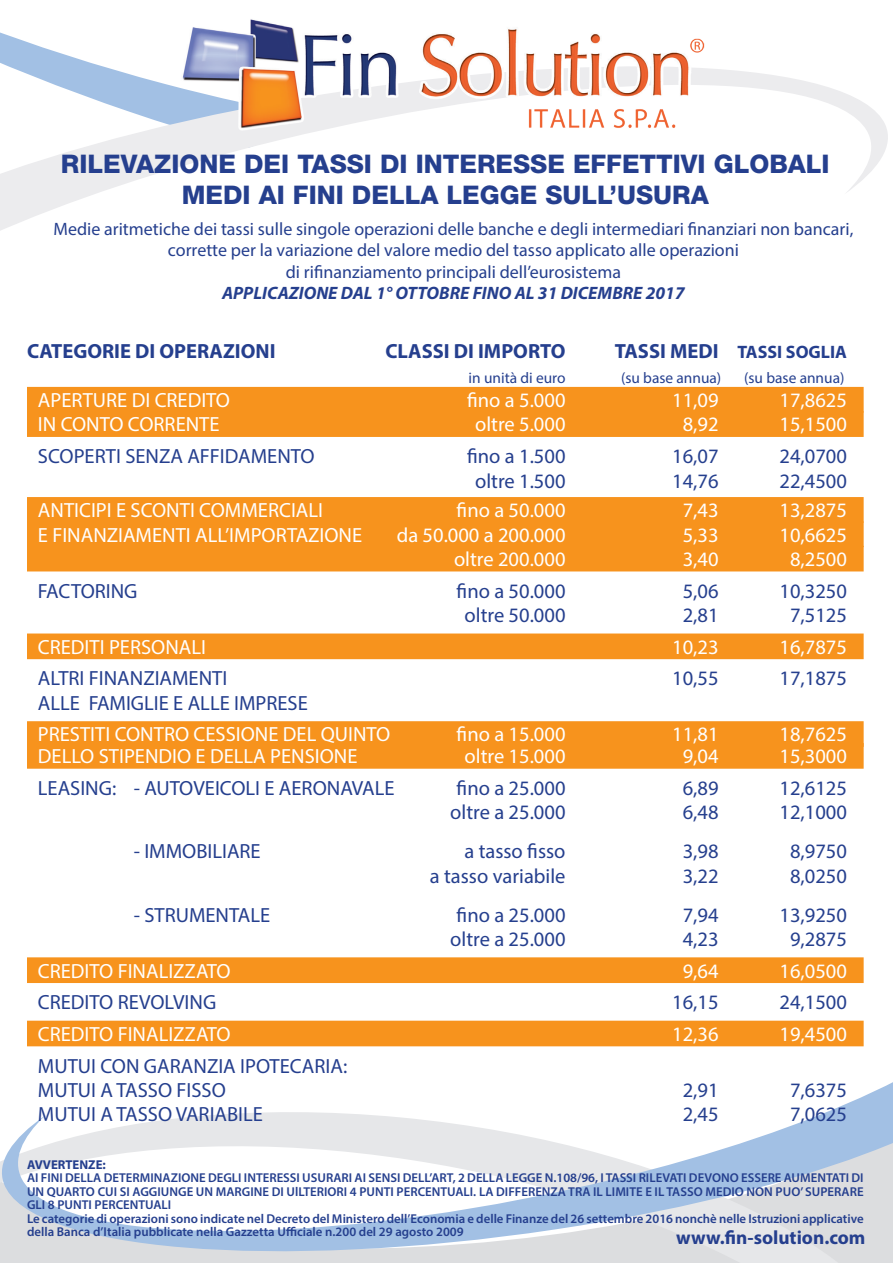
<style>
.page{position:relative;width:893px;height:1263px;background:#fff}
.page>*{position:absolute;margin:0;border:0;box-sizing:border-box;transform-origin:0 0}
.t1{font:800 25.65px "Helvetica Neue";color:#253f8e}
.normale{font:20.55px "Myriad Pro";color:#253f8e}
.striscia_arancio{font:20.55px "Myriad Pro";color:#fff}
.scritta_blu{font:20.55px/24.5px "Myriad Pro";color:#253f8e}
.scritta_arancio{font:20.55px "Myriad Pro";color:#fff}
.t2{font:700 20.55px "Myriad Pro";color:#253f8e}
.t3{font:700 19.2px "Myriad Pro";color:#253f8e}
.t4{font:18px/21.6px "Myriad Pro";color:#253f8e;text-align:center}
.t5{font:italic 700 18px "Myriad Pro";color:#253f8e}
.t6{font:700 18px "Myriad Pro";color:#253f8e}
.t7{font:15.45px "Myriad Pro";color:#253f8e}
.t8{font:600 12.9px/13.5px "Myriad Pro";color:#253f8e;text-align:justify}
.t9{font:700 12.9px "Myriad Pro";color:#253f8e}
.s1{font-size:20.55px}
</style>
<div class="page">
<svg style="left:0;top:1020px;width:893px;height:243px"></svg>
<svg style="left:0;top:47px;width:888px;height:184px"></svg>
<img style="left:178px;top:19px;width:534px;height:156px">
<div style="left:27px;top:387px;width:837px;height:26px;background:#f7931d"></div>
<div style="left:27px;top:411px;width:837px;height:26px;background:#f7931d"></div>
<div style="left:27px;top:497px;width:837px;height:26px;background:#f7931d"></div>
<div style="left:27px;top:521px;width:837px;height:26px;background:#f7931d"></div>
<div style="left:27px;top:546px;width:837px;height:25px;background:#f7931d"></div>
<div style="left:27px;top:633px;width:837px;height:26px;background:#f7931d"></div>
<div style="left:27px;top:721px;width:837px;height:26px;background:#f7931d"></div>
<div style="left:27px;top:743px;width:837px;height:26px;background:#f7931d"></div>
<div style="left:27px;top:957px;width:837px;height:26px;background:#f7931d"></div>
<div style="left:27px;top:1021px;width:837px;height:25px;background:#f7931d"></div>
<p class="t1" style="left:61px;top:149px;width:770px">RILEVAZIONE DEI TASSI DI INTERESSE EFFETTIVI GLOBALI</p>
<p class="t1" style="left:182px;top:179px;width:529px">MEDI AI FINI DELLA LEGGE SULL’USURA</p>
<p class="t4" style="left:53px;top:217px;width:801px">Medie aritmetiche dei tassi sulle singole operazioni delle banche e degli intermediari finanziari non bancari,</p>
<p class="t4" style="left:168px;top:239px;width:572px">corrette per la variazione del valore medio del tasso applicato alle operazioni di rifinanziamento principali dell’eurosistema</p>
<p class="t5" style="left:222px;top:281px;width:464px">APPLICAZIONE DAL 1° OTTOBRE FINO AL 31 DICEMBRE 2017</p>
<p class="t2" style="left:27px;top:338px;width:250px">CATEGORIE DI OPERAZIONI</p>
<p class="t2" style="left:385px;top:338px;width:182px">CLASSI DI IMPORTO</p>
<p class="t6" style="left:615px;top:341px;width:234px"><span class="s1">TASSI MEDI</span> TASSI SOGLIA</p>
<p class="t7" style="left:469px;top:368px;width:98px">in unità di euro</p>
<p class="t7" style="left:621px;top:368px;width:102px">(su base annua)</p>
<p class="t7" style="left:744px;top:368px;width:102px">(su base annua)</p>
<p class="scritta_arancio" style="left:38px;top:387px;width:194px">APERTURE DI CREDITO</p>
<p class="scritta_arancio" style="left:467px;top:387px;width:100px">fino a 5.000</p>
<p class="scritta_arancio" style="left:672px;top:387px;width:48px">11,09</p>
<p class="scritta_arancio" style="left:779px;top:387px;width:69px">17,8625</p>
<p class="striscia_arancio" style="left:38px;top:412px;width:183px">IN CONTO CORRENTE</p>
<p class="striscia_arancio" style="left:475px;top:412px;width:92px">oltre 5.000</p>
<p class="striscia_arancio" style="left:683px;top:412px;width:37px">8,92</p>
<p class="striscia_arancio" style="left:779px;top:412px;width:69px">15,1500</p>
<p class="normale" style="left:38px;top:444px;width:278px">SCOPERTI SENZA AFFIDAMENTO</p>
<p class="normale" style="left:467px;top:444px;width:100px">fino a 1.500</p>
<p class="normale" style="left:672px;top:444px;width:48px">16,07</p>
<p class="normale" style="left:779px;top:444px;width:69px">24,0700</p>
<p class="normale" style="left:475px;top:468px;width:92px">oltre 1.500</p>
<p class="normale" style="left:672px;top:468px;width:48px">14,76</p>
<p class="normale" style="left:779px;top:468px;width:69px">22,4500</p>
<p class="scritta_arancio" style="left:38px;top:498px;width:287px">ANTICIPI E SCONTI COMMERCIALI</p>
<p class="scritta_arancio" style="left:457px;top:498px;width:110px">fino a 50.000</p>
<p class="scritta_arancio" style="left:683px;top:498px;width:37px">7,43</p>
<p class="scritta_arancio" style="left:779px;top:498px;width:69px">13,2875</p>
<p class="scritta_arancio" style="left:38px;top:522px;width:326px">E FINANZIAMENTI ALL’IMPORTAZIONE</p>
<p class="scritta_arancio" style="left:397px;top:522px;width:170px">da 50.000 a 200.000</p>
<p class="scritta_arancio" style="left:683px;top:522px;width:37px">5,33</p>
<p class="scritta_arancio" style="left:779px;top:522px;width:69px">10,6625</p>
<p class="scritta_arancio" style="left:454px;top:546px;width:113px">oltre 200.000</p>
<p class="scritta_arancio" style="left:683px;top:546px;width:37px">3,40</p>
<p class="scritta_arancio" style="left:790px;top:546px;width:58px">8,2500</p>
<p class="scritta_blu" style="left:38px;top:578px;width:101px">FACTORING</p>
<p class="scritta_blu" style="left:457px;top:578px;width:110px">fino a 50.000</p>
<p class="scritta_blu" style="left:683px;top:578px;width:37px">5,06</p>
<p class="scritta_blu" style="left:779px;top:578px;width:69px">10,3250</p>
<p class="scritta_blu" style="left:465px;top:603px;width:102px">oltre 50.000</p>
<p class="scritta_blu" style="left:683px;top:603px;width:37px">2,81</p>
<p class="scritta_blu" style="left:790px;top:603px;width:58px">7,5125</p>
<p class="striscia_arancio" style="left:38px;top:634px;width:170px">CREDITI PERSONALI</p>
<p class="striscia_arancio" style="left:672px;top:634px;width:48px">10,23</p>
<p class="striscia_arancio" style="left:779px;top:634px;width:69px">16,7875</p>
<p class="scritta_blu" style="left:38px;top:666px;width:191px">ALTRI FINANZIAMENTI</p>
<p class="scritta_blu" style="left:672px;top:666px;width:48px">10,55</p>
<p class="scritta_blu" style="left:779px;top:666px;width:69px">17,1875</p>
<p class="scritta_blu" style="left:38px;top:690px;width:271px">ALLE FAMIGLIE E ALLE IMPRESE</p>
<p class="striscia_arancio" style="left:38px;top:722px;width:354px">PRESTITI CONTRO CESSIONE DEL QUINTO</p>
<p class="striscia_arancio" style="left:457px;top:722px;width:110px">fino a 15.000</p>
<p class="striscia_arancio" style="left:672px;top:722px;width:48px">11,81</p>
<p class="striscia_arancio" style="left:779px;top:722px;width:69px">18,7625</p>
<p class="striscia_arancio" style="left:38px;top:744px;width:321px">DELLO STIPENDIO E DELLA PENSIONE</p>
<p class="striscia_arancio" style="left:465px;top:744px;width:102px">oltre 15.000</p>
<p class="striscia_arancio" style="left:683px;top:744px;width:37px">9,04</p>
<p class="striscia_arancio" style="left:779px;top:744px;width:69px">15,3000</p>
<p class="normale" style="left:38px;top:775px;width:358px">LEASING: - AUTOVEICOLI E AERONAVALE</p>
<p class="normale" style="left:457px;top:775px;width:110px">fino a 25.000</p>
<p class="normale" style="left:683px;top:775px;width:37px">6,89</p>
<p class="normale" style="left:779px;top:775px;width:69px">12,6125</p>
<p class="normale" style="left:450px;top:800px;width:117px">oltre a 25.000</p>
<p class="normale" style="left:683px;top:800px;width:37px">6,48</p>
<p class="normale" style="left:779px;top:800px;width:69px">12,1000</p>
<p class="normale" style="left:134px;top:839px;width:129px">- IMMOBILIARE</p>
<p class="normale" style="left:464px;top:839px;width:103px">a tasso fisso</p>
<p class="normale" style="left:683px;top:839px;width:37px">3,98</p>
<p class="normale" style="left:790px;top:839px;width:58px">8,9750</p>
<p class="normale" style="left:430px;top:863px;width:137px">a tasso variabile</p>
<p class="normale" style="left:683px;top:863px;width:37px">3,22</p>
<p class="normale" style="left:790px;top:863px;width:58px">8,0250</p>
<p class="normale" style="left:134px;top:902px;width:138px">- STRUMENTALE</p>
<p class="normale" style="left:457px;top:902px;width:110px">fino a 25.000</p>
<p class="normale" style="left:683px;top:902px;width:37px">7,94</p>
<p class="normale" style="left:779px;top:902px;width:69px">13,9250</p>
<p class="normale" style="left:450px;top:926px;width:117px">oltre a 25.000</p>
<p class="normale" style="left:683px;top:926px;width:37px">4,23</p>
<p class="normale" style="left:790px;top:926px;width:58px">9,2875</p>
<p class="striscia_arancio" style="left:38px;top:958px;width:194px">CREDITO FINALIZZATO</p>
<p class="striscia_arancio" style="left:683px;top:958px;width:37px">9,64</p>
<p class="striscia_arancio" style="left:779px;top:958px;width:69px">16,0500</p>
<p class="scritta_blu" style="left:38px;top:990px;width:180px">CREDITO REVOLVING</p>
<p class="scritta_blu" style="left:672px;top:990px;width:48px">16,15</p>
<p class="scritta_blu" style="left:779px;top:990px;width:69px">24,1500</p>
<p class="striscia_arancio" style="left:38px;top:1021px;width:194px">CREDITO FINALIZZATO</p>
<p class="striscia_arancio" style="left:672px;top:1021px;width:48px">12,36</p>
<p class="striscia_arancio" style="left:779px;top:1021px;width:69px">19,4500</p>
<p class="scritta_blu" style="left:38px;top:1053px;width:311px">MUTUI CON GARANZIA IPOTECARIA:<br>MUTUI A TASSO FISSO</p>
<p class="scritta_blu" style="left:683px;top:1077px;width:37px">2,91</p>
<p class="scritta_blu" style="left:790px;top:1077px;width:58px">7,6375</p>
<p class="scritta_blu" style="left:38px;top:1102px;width:227px">MUTUI A TASSO VARIABILE</p>
<p class="scritta_blu" style="left:683px;top:1102px;width:37px">2,45</p>
<p class="scritta_blu" style="left:790px;top:1102px;width:58px">7,0625</p>
<p class="t9" style="left:27px;top:1156px;width:80px">AVVERTENZE:</p>
<p class="t8" style="left:27px;top:1171px;width:838px">AI FINI DELLA DETERMINAZIONE DEGLI INTERESSI USURARI AI SENSI DELL’ART, 2 DELLA LEGGE N.108/96, I TASSI RILEVATI DEVONO ESSERE AUMENTATI DI UN QUARTO CUI SI AGGIUNGE UN MARGINE DI UlLTERIORI 4 PUNTI PERCENTUALI. LA DIFFERENZA TRA IL LIMITE E IL TASSO MEDIO NON PUO’ SUPERARE GLI 8 PUNTI PERCENTUALI</p>
<p class="t8" style="left:27px;top:1211px;width:838px">Le categorie di operazioni sono indicate nel Decreto del Ministero dell’Economia e delle Finanze del 26 settembre 2016 nonchè nelle Istruzioni applicative della Banca d’Italia pubblicate nella Gazzetta Ufficiale n.200 del 29 agosto 2009</p>
<p class="t3" style="left:676px;top:1225px;width:191px">www.fin-solution.com</p>
</div>
